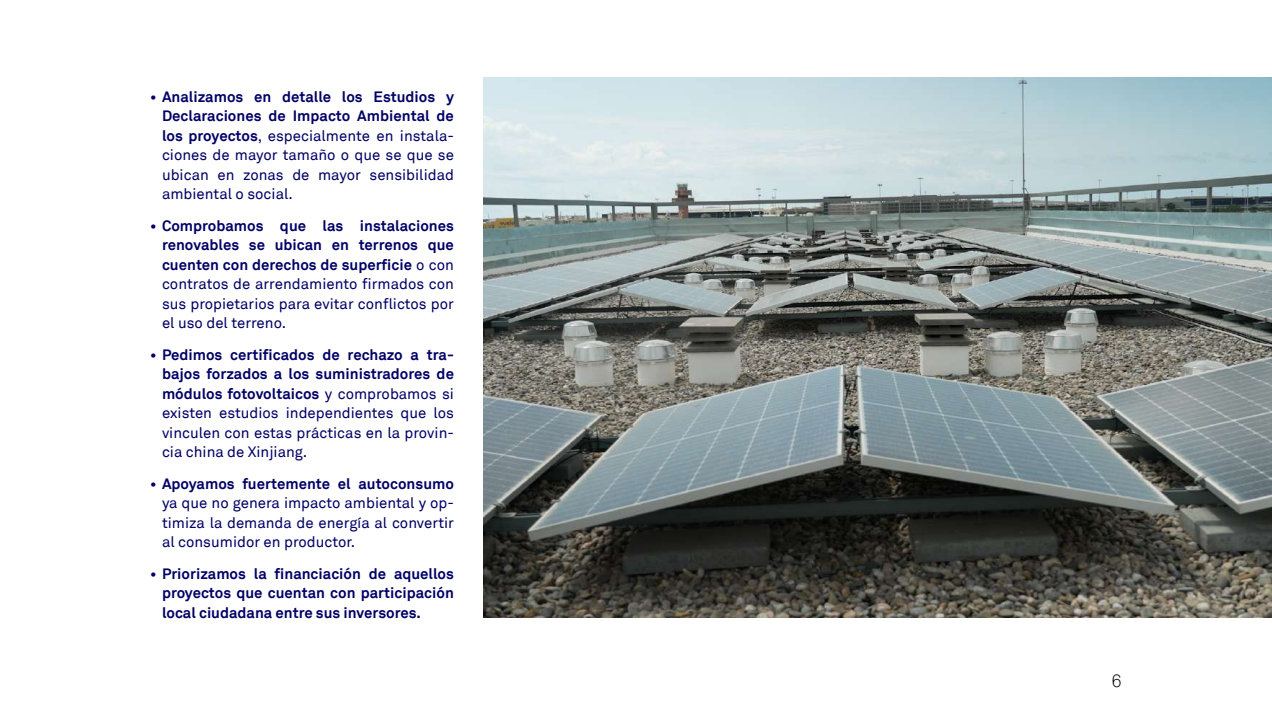
<style>
.page{position:relative;width:1272px;height:716px;background:#fff}
.page>*{position:absolute;margin:0;border:0;box-sizing:border-box;transform-origin:0 0}
.t1{font:300 18px "Akkurat TT";color:#000}
.t2{font:15px/19.5px "Akkurat TT";color:#006;text-align:justify}
.t3{font:700 15px/19.5px "Akkurat TT";color:#006;text-align:justify}
.s1{font-weight:700}
</style>
<div class="page">
<img style="left:484px;top:77px;width:788px;height:541px">
<p class="t2" style="left:162px;top:87px;width:294px;text-indent:-12px"><span class="s1">• Analizamos en detalle los Estudios y Declaraciones de Impacto Ambiental de los proyectos</span>, especialmente en instala&shy;ciones de mayor tamaño o que se que se ubican en zonas de mayor sensibilidad ambiental o social.</p>
<p class="t2" style="left:162px;top:216px;width:294px;text-indent:-12px"><span class="s1">• Comprobamos que las instalaciones renovables se ubican en terrenos que cuenten con derechos de superficie</span> o con contratos de arrendamiento firmados con sus propietarios para evitar conflictos por el uso del terreno.</p>
<p class="t2" style="left:162px;top:345px;width:294px;text-indent:-12px"><span class="s1">• Pedimos certificados de rechazo a tra&shy;bajos forzados a los suministradores de módulos fotovoltaicos</span> y comprobamos si existen estudios independientes que los vinculen con estas prácticas en la provin&shy;cia china de Xinjiang.</p>
<p class="t3" style="left:150px;top:473px;width:306px">• Apoyamos fuertemente el autoconsumo</p>
<p class="t2" style="left:162px;top:493px;width:294px">ya que no genera impacto ambiental y op&shy;timiza la demanda de energía al convertir al consumidor en productor.</p>
<p class="t3" style="left:162px;top:563px;width:294px;text-indent:-12px">• Priorizamos la financiación de aquellos proyectos que cuentan con participación local ciudadana entre sus inversores.</p>
<p class="t1" style="left:1112px;top:670px;width:12px">6</p>
</div>
